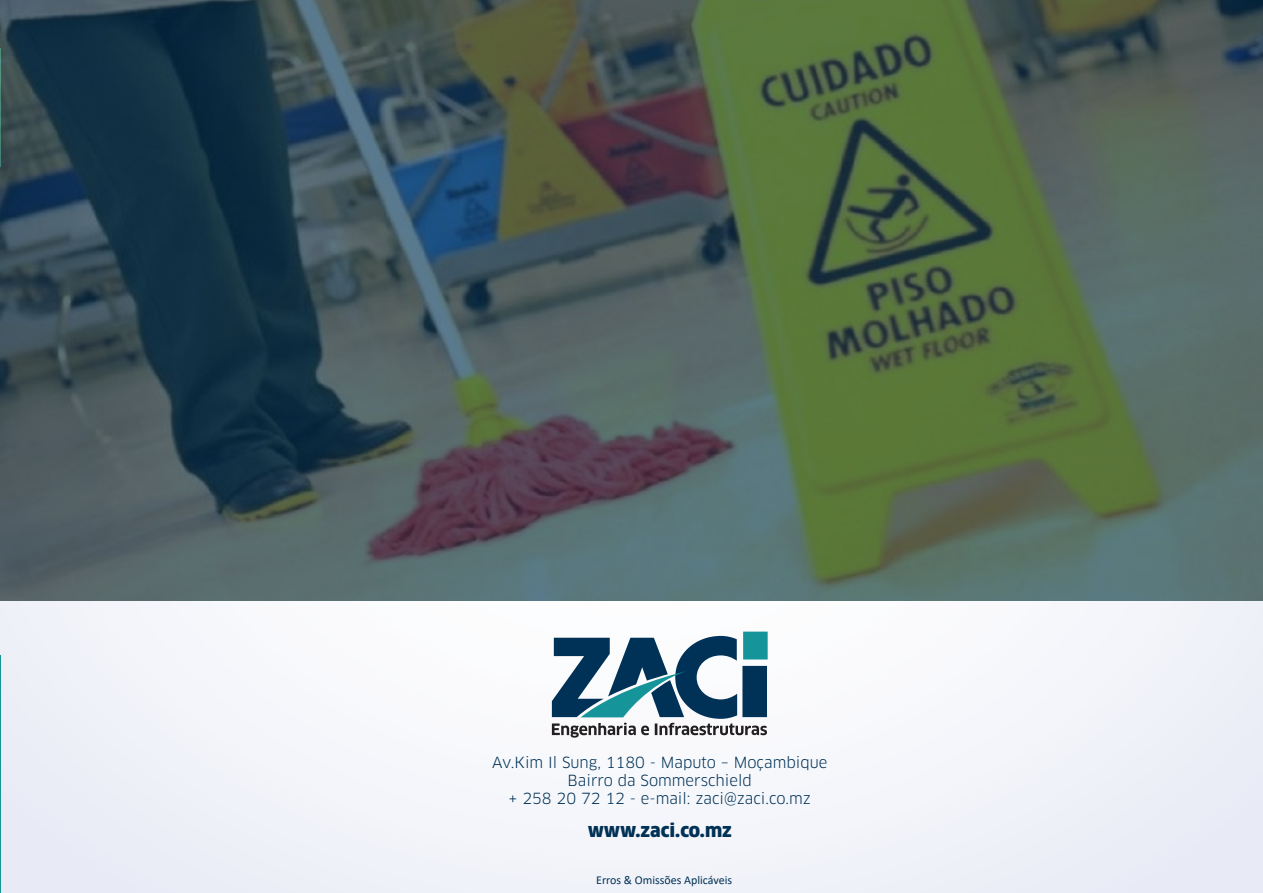
<style>
.page{position:relative;width:1263px;height:893px;background:#f3f5fa}
.page>*{position:absolute;margin:0;border:0;box-sizing:border-box;transform-origin:0 0}
.t1{font:900 18px "Clan OT";color:#003156}
.t2{font:15px "Clan OT";color:#003156}
.t3{font:12px "Calibri";color:#003156}
</style>
<div class="page">
<svg style="left:552px;top:632px;width:216px;height:106px"></svg>
<hr style="left:0;top:656px;width:1px;height:237px;background:#15949a">
<img style="left:0;top:0;width:1263px;height:601px">
<p class="t2" style="left:492px;top:753px;width:337px">Av.Kim Il Sung, 1180 - Maputo – Moçambique</p>
<p class="t2" style="left:568px;top:771px;width:186px">Bairro da Sommerschield</p>
<p class="t2" style="left:509px;top:789px;width:304px">+ 258 20 72 12 - e-mail: zaci@zaci.co.mz</p>
<p class="t1" style="left:588px;top:819px;width:146px">www.zaci.co.mz</p>
<p class="t3" style="left:596px;top:872px;width:138px">Erros &amp; Omissões Aplicáveis</p>
</div>
